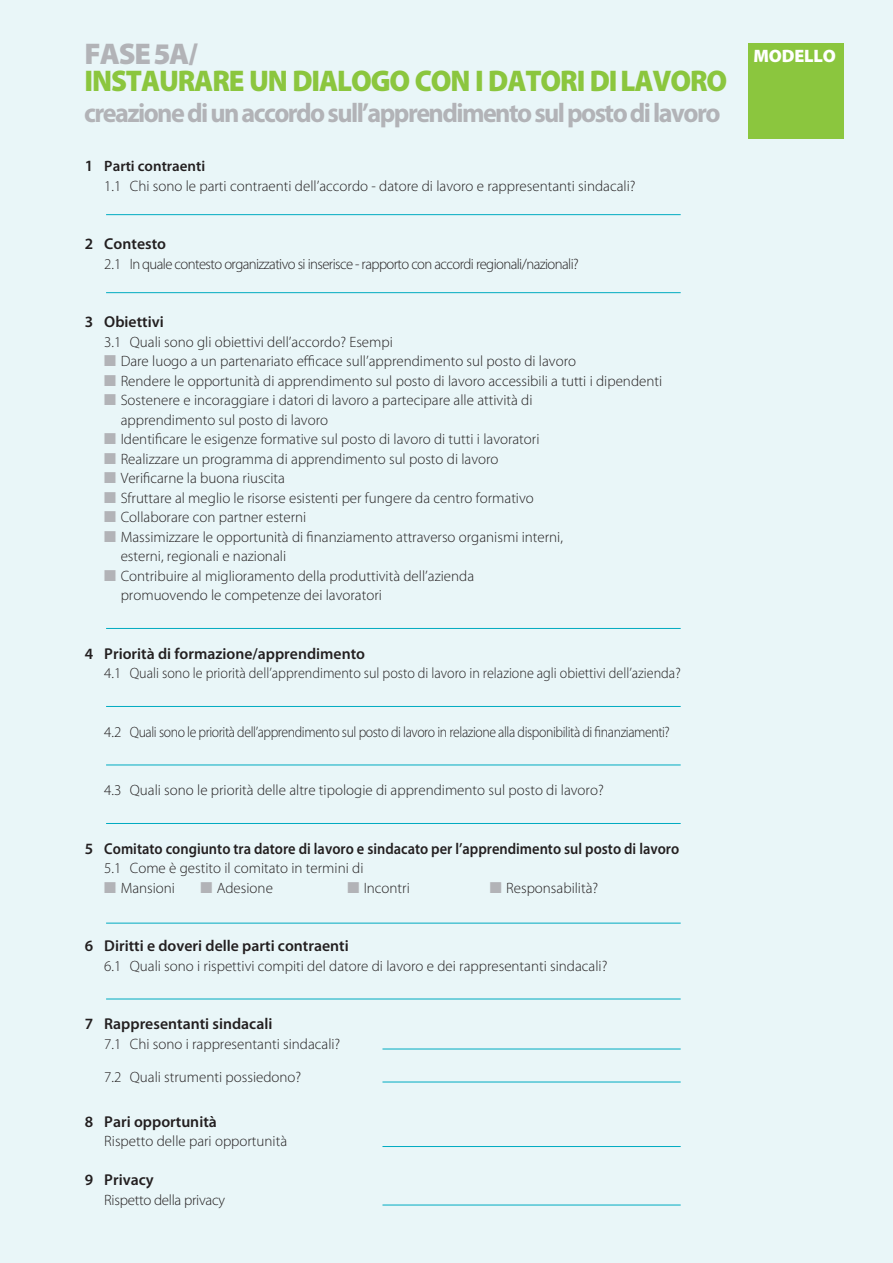
<style>
.page{position:relative;width:893px;height:1263px;background:#e9f6f8}
.page>*{position:absolute;margin:0;border:0;box-sizing:border-box;transform-origin:0 0}
.t1{font:900 30px "Myriad Pro";letter-spacing:-.04em;color:#8bc63e;scale:.95 1}
.t2{font:900 30px "Myriad Pro";letter-spacing:-.04em;color:#b2b3b7}
.t3{font:700 27px "Myriad Pro";letter-spacing:-.06em;color:#b2b3b7}
.t4{font:900 18px "Myriad Pro";color:#fff}
.t5{font:600 15.75px "Myriad Pro";color:#231f20}
.t6{font:300 15px/19.5px "Myriad Pro";color:#231f20}
.t7{font:300 15px "Myriad Pro";letter-spacing:-.03em;color:#231f20}
.t8{font:300 15px "Myriad Pro";letter-spacing:-.04em;color:#231f20}
.t9{font:300 15px "Myriad Pro";letter-spacing:-.02em;color:#231f20}
.s1{font-weight:600;font-size:15.75px}
.s2{font-weight:600}
.s3{color:#b2b3b7}
</style>
<div class="page">
<hr style="left:106px;top:214px;width:575px;height:1px;background:#00abc1">
<hr style="left:106px;top:292px;width:575px;height:1px;background:#00abc1">
<hr style="left:106px;top:628px;width:575px;height:1px;background:#00abc1">
<hr style="left:106px;top:706px;width:575px;height:1px;background:#00abc1">
<hr style="left:106px;top:765px;width:575px;height:1px;background:#00abc1">
<hr style="left:106px;top:823px;width:575px;height:1px;background:#00abc1">
<hr style="left:106px;top:923px;width:575px;height:1px;background:#00abc1">
<hr style="left:106px;top:999px;width:575px;height:1px;background:#00abc1">
<hr style="left:382px;top:1049px;width:299px;height:1px;background:#00abc1">
<hr style="left:382px;top:1082px;width:299px;height:1px;background:#00abc1">
<hr style="left:382px;top:1146px;width:299px;height:1px;background:#00abc1">
<hr style="left:382px;top:1205px;width:299px;height:1px;background:#00abc1">
<div style="left:748px;top:43px;width:96px;height:96px;background:#8bc63e"></div>
<h1 class="t2" style="left:85px;top:34px;width:115px">FASE 5A/</h1>
<h1 class="t1" style="left:85px;top:61px;width:678px">INSTAURARE UN DIALOGO CON I DATORI DI LAVORO</h1>
<h2 class="t3" style="left:84px;top:96px;width:638px">creazione di un accordo sull’apprendimento sul posto di lavoro</h2>
<p class="t6" style="left:104px;top:156px;width:533px;text-indent:-20px"><span class="s1">1</span> <span class="s2">Parti contraenti<br></span>1.1 Chi sono le parti contraenti dell’accordo - datore di lavoro e rappresentanti sindacali?</p>
<p class="t5" style="left:85px;top:234px;width:83px">2 Contesto</p>
<p class="t8" style="left:104px;top:254px;width:476px">2.1 In quale contesto organizzativo si inserisce - rapporto con accordi regionali/nazionali?</p>
<p class="t5" style="left:85px;top:312px;width:81px">3 Obiettivi</p>
<p class="t6" style="left:104px;top:332px;width:290px">3.1 Quali sono gli obiettivi dell’accordo? Esempi</p>
<p class="t6" style="left:104px;top:351px;width:473px"><span class="s3">■</span> Dare luogo a un partenariato efficace sull’apprendimento sul posto di lavoro</p>
<p class="t6" style="left:104px;top:371px;width:559px"><span class="s3">■</span> Rendere le opportunità di apprendimento sul posto di lavoro accessibili a tutti i dipendenti</p>
<p class="t6" style="left:121px;top:390px;width:413px;text-indent:-16px"><span class="s3">■</span> Sostenere e incoraggiare i datori di lavoro a partecipare alle attività di apprendimento sul posto di lavoro</p>
<p class="t6" style="left:104px;top:429px;width:437px"><span class="s3">■</span> Identificare le esigenze formative sul posto di lavoro di tutti i lavoratori</p>
<p class="t6" style="left:104px;top:449px;width:396px"><span class="s3">■</span> Realizzare un programma di apprendimento sul posto di lavoro</p>
<p class="t6" style="left:104px;top:468px;width:182px"><span class="s3">■</span> Verificarne la buona riuscita</p>
<p class="t6" style="left:104px;top:488px;width:431px"><span class="s3">■</span> Sfruttare al meglio le risorse esistenti per fungere da centro formativo</p>
<p class="t6" style="left:104px;top:507px;width:204px"><span class="s3">■</span> Collaborare con partner esterni</p>
<p class="t6" style="left:121px;top:527px;width:444px;text-indent:-16px"><span class="s3">■</span> Massimizzare le opportunità di finanziamento attraverso organismi interni, esterni, regionali e nazionali</p>
<p class="t6" style="left:121px;top:566px;width:355px;text-indent:-16px"><span class="s3">■</span> Contribuire al miglioramento della produttività dell’azienda promuovendo le competenze dei lavoratori</p>
<p class="t5" style="left:85px;top:643px;width:282px">4 Priorità di formazione/apprendimento</p>
<p class="t6" style="left:104px;top:663px;width:578px">4.1 Quali sono le priorità dell’apprendimento sul posto di lavoro in relazione agli obiettivi dell’azienda?</p>
<p class="t7" style="left:104px;top:722px;width:567px">4.2 Quali sono le priorità dell’apprendimento sul posto di lavoro in relazione alla disponibilità di finanziamenti?</p>
<p class="t6" style="left:104px;top:780px;width:501px">4.3 Quali sono le priorità delle altre tipologie di apprendimento sul posto di lavoro?</p>
<p class="t5" style="left:85px;top:838px;width:596px">5 Comitato congiunto tra datore di lavoro e sindacato per l’apprendimento sul posto di lavoro</p>
<p class="t6" style="left:104px;top:858px;width:261px">5.1 Come è gestito il comitato in termini di</p>
<p class="t6" style="left:104px;top:878px;width:72px"><span class="s3">■</span> Mansioni</p>
<p class="t6" style="left:200px;top:878px;width:74px"><span class="s3">■</span> Adesione</p>
<p class="t6" style="left:347px;top:878px;width:64px"><span class="s3">■</span> Incontri</p>
<p class="t6" style="left:490px;top:878px;width:110px"><span class="s3">■</span> Responsabilità?</p>
<p class="t5" style="left:85px;top:936px;width:265px">6 Diritti e doveri delle parti contraenti</p>
<p class="t6" style="left:104px;top:956px;width:505px">6.1 Quali sono i rispettivi compiti del datore di lavoro e dei rappresentanti sindacali?</p>
<p class="t5" style="left:85px;top:1014px;width:189px">7 Rappresentanti sindacali</p>
<p class="t6" style="left:104px;top:1034px;width:238px">7.1 Chi sono i rappresentanti sindacali?</p>
<p class="t6" style="left:104px;top:1067px;width:198px">7.2 Quali strumenti possiedono?</p>
<p class="t5" style="left:85px;top:1111px;width:134px">8 Pari opportunità</p>
<p class="t6" style="left:85px;top:1131px;width:204px">Rispetto delle pari opportunità</p>
<p class="t5" style="left:85px;top:1170px;width:70px">9 Privacy</p>
<p class="t9" style="left:85px;top:1190px;width:142px">Rispetto della privacy</p>
<p class="t4" style="left:753px;top:44px;width:15px">MOD</p>
<p class="t4" style="left:794px;top:44px;width:21px">ELLO</p>
</div>
